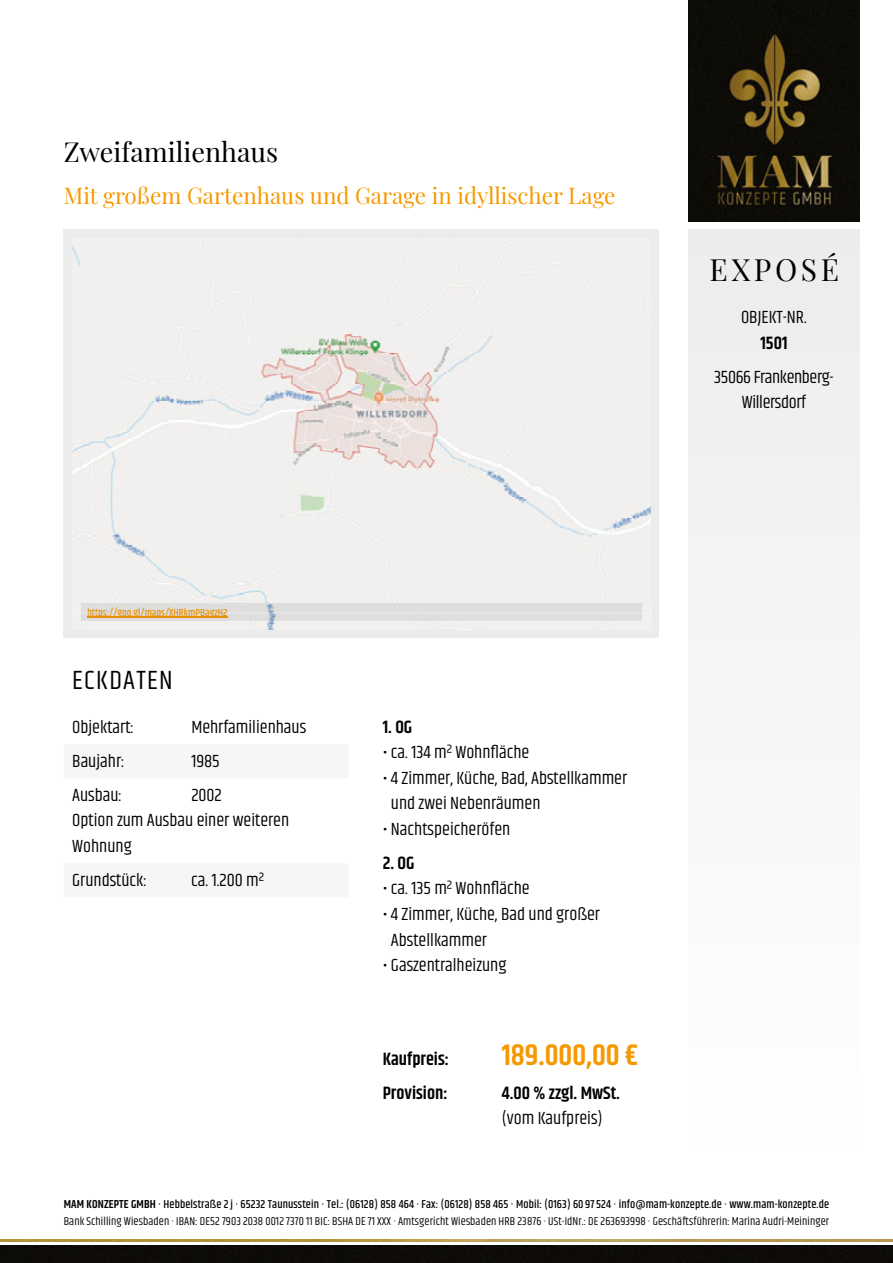
<style>
.page{position:relative;width:893px;height:1263px;background:#fff}
.page>*{position:absolute;margin:0;border:0;box-sizing:border-box;transform-origin:0 0}
.t1{font:600 30px "Khand";color:#f69900}
.t2{font:30px "Playfair Display";letter-spacing:.12em;color:#000}
.t3{font:27px "Playfair Display";color:#000}
.t4{font:27px "Khand";letter-spacing:.05em;color:#000}
.t5{font:22.5px "Playfair Display";color:#f69900}
.t6{font:18px/25.5px "Khand";color:#000}
.t7{font:600 18px "Khand";color:#000}
.t8{font:18px/25.5px "Khand";letter-spacing:-.02em;color:#000;text-align:center}
.t9{font:11.7px/16.5px "Khand";letter-spacing:.01em;color:#000}
.t10{font:500 10.5px "Khand";color:#e99102}
.s1{color:#ea9202}
.s2{font-weight:600}
.s3{font-weight:500}
</style>
<div class="page">
<div style="left:689px;top:230px;width:170px;height:944px;background:#f5f5f5"></div>
<img style="left:689px;top:0;width:170px;height:221px">
<div style="left:0;top:1246px;width:893px;height:17px;background:#0d0b07"></div>
<img style="left:0;top:1240px;width:893px;height:2px">
<div style="left:64px;top:744px;width:285px;height:34px;background:#f5f6f6"></div>
<div style="left:64px;top:863px;width:285px;height:34px;background:#f5f6f6"></div>
<div style="left:64px;top:230px;width:595px;height:408px;background:#ececec"></div>
<img style="left:72px;top:238px;width:579px;height:391px">
<img style="left:72px;top:248px;width:579px;height:1px">
<img style="left:72px;top:258px;width:579px;height:1px">
<img style="left:72px;top:267px;width:579px;height:1px">
<img style="left:72px;top:277px;width:579px;height:1px">
<img style="left:72px;top:286px;width:579px;height:1px">
<img style="left:72px;top:296px;width:579px;height:1px">
<img style="left:72px;top:305px;width:579px;height:1px">
<img style="left:72px;top:315px;width:579px;height:1px">
<img style="left:72px;top:325px;width:579px;height:1px">
<img style="left:72px;top:334px;width:579px;height:1px">
<img style="left:72px;top:344px;width:579px;height:1px">
<img style="left:72px;top:353px;width:579px;height:1px">
<img style="left:72px;top:363px;width:579px;height:1px">
<img style="left:72px;top:373px;width:579px;height:1px">
<img style="left:72px;top:382px;width:579px;height:1px">
<img style="left:72px;top:392px;width:579px;height:1px">
<img style="left:72px;top:402px;width:579px;height:1px">
<img style="left:72px;top:411px;width:579px;height:1px">
<img style="left:72px;top:421px;width:579px;height:1px">
<img style="left:72px;top:430px;width:579px;height:1px">
<img style="left:72px;top:440px;width:579px;height:1px">
<img style="left:72px;top:449px;width:579px;height:1px">
<img style="left:72px;top:459px;width:579px;height:1px">
<img style="left:72px;top:469px;width:579px;height:1px">
<img style="left:72px;top:478px;width:579px;height:1px">
<img style="left:72px;top:488px;width:579px;height:1px">
<img style="left:72px;top:497px;width:579px;height:1px">
<img style="left:72px;top:507px;width:579px;height:1px">
<img style="left:72px;top:517px;width:579px;height:1px">
<img style="left:72px;top:526px;width:579px;height:1px">
<img style="left:72px;top:536px;width:579px;height:1px">
<img style="left:72px;top:546px;width:579px;height:1px">
<img style="left:72px;top:555px;width:579px;height:1px">
<img style="left:72px;top:565px;width:579px;height:1px">
<img style="left:72px;top:574px;width:579px;height:1px">
<img style="left:72px;top:584px;width:579px;height:1px">
<img style="left:72px;top:593px;width:579px;height:1px">
<img style="left:72px;top:603px;width:579px;height:1px">
<img style="left:72px;top:613px;width:579px;height:1px">
<img style="left:72px;top:622px;width:579px;height:1px">
<div style="left:81px;top:605px;width:561px;height:16px;background:#dededd"></div>
<img style="left:81px;top:604px;width:561px;height:1px">
<img style="left:81px;top:613px;width:561px;height:1px">
<img style="left:87px;top:608px;width:140px;height:10px">
<img style="left:88px;top:613px;width:139px;height:1px">
<h2 class="t3" style="left:64px;top:132px;width:216px">Zweifamilienhaus</h2>
<h3 class="t5" style="left:64px;top:180px;width:553px">Mit großem Gartenhaus und Garage in idyllischer Lage</h3>
<h1 class="t2" style="left:709px;top:248px;width:131px">EXPOSÉ</h1>
<h3 class="t6" style="left:741px;top:305px;width:67px">OBJEKT-NR.</h3>
<h3 class="t7" style="left:760px;top:330px;width:29px">1501</h3>
<h3 class="t8" style="left:714px;top:365px;width:121px">35066 Frankenberg-<br>Willersdorf</h3>
<p class="t10" style="left:87px;top:605px;width:142px">htt<span class="s1">ps:</span>//goo.gl/maps/XHRkmPBagzH2</p>
<h2 class="t4" style="left:72px;top:661px;width:102px">ECKDATEN</h2>
<h3 class="t6" style="left:72px;top:715px;width:63px">Objektart:</h3>
<h3 class="t6" style="left:191px;top:715px;width:116px">Mehrfamilienhaus</h3>
<h3 class="t6" style="left:72px;top:749px;width:54px">Baujahr:</h3>
<h3 class="t6" style="left:191px;top:749px;width:30px">1985</h3>
<h3 class="t6" style="left:72px;top:783px;width:51px">Ausbau:</h3>
<h3 class="t6" style="left:72px;top:783px;width:218px;text-indent:119px">2002<br>Option zum Ausbau einer weiteren<br>Wohnung</h3>
<h3 class="t6" style="left:72px;top:868px;width:76px">Grundstück:</h3>
<h3 class="t6" style="left:191px;top:868px;width:74px">ca. 1.200 m²</h3>
<h3 class="t7" style="left:383px;top:714px;width:31px">1. OG</h3>
<h3 class="t6" style="left:383px;top:741px;width:148px">• ca. 134 m² Wohnfläche</h3>
<h3 class="t6" style="left:391px;top:766px;width:238px;text-indent:-8px">• 4 Zimmer, Küche, Bad, Abstellkammer und zwei Nebenräumen</h3>
<h3 class="t6" style="left:383px;top:817px;width:129px">• Nachtspeicheröfen</h3>
<h3 class="t7" style="left:383px;top:850px;width:33px">2. OG</h3>
<h3 class="t6" style="left:383px;top:877px;width:148px">• ca. 135 m² Wohnfläche</h3>
<h3 class="t6" style="left:391px;top:902px;width:210px;text-indent:-8px">• 4 Zimmer, Küche, Bad und großer<br>Abstellkammer</h3>
<h3 class="t6" style="left:383px;top:953px;width:125px">• Gaszentralheizung</h3>
<h3 class="t7" style="left:383px;top:1046px;width:68px">Kaufpreis:</h3>
<h1 class="t1" style="left:502px;top:1033px;width:138px">189.000,00 €</h1>
<h3 class="t7" style="left:383px;top:1080px;width:66px">Provision:</h3>
<h3 class="t7" style="left:502px;top:1080px;width:120px">4.00 % zzgl. MwSt.</h3>
<h3 class="t6" style="left:502px;top:1106px;width:102px">(vom Kaufpreis)</h3>
<p class="t9" style="left:64px;top:1197px;width:767px"><span class="s2">MAM KONZEPTE GMBH</span> <span class="s3">· Hebbelstraße 2 j · 65232 Taunusstein · Tel.: (06128) 858 464 · Fax: (06128) 858 465 · Mobil: (0163) 60 97 524 · info@mam-konzepte.de · www.mam-konzepte.de<br></span>Bank Schilling Wiesbaden · IBAN: DE52 7903 2038 0012 7370 11 BIC: BSHA DE 71 XXX · Amtsgericht Wiesbaden HRB 23876 · USt-IdNr.: DE 263693998 · Geschäftsführerin: Marina Audri-Meininger</p>
</div>
